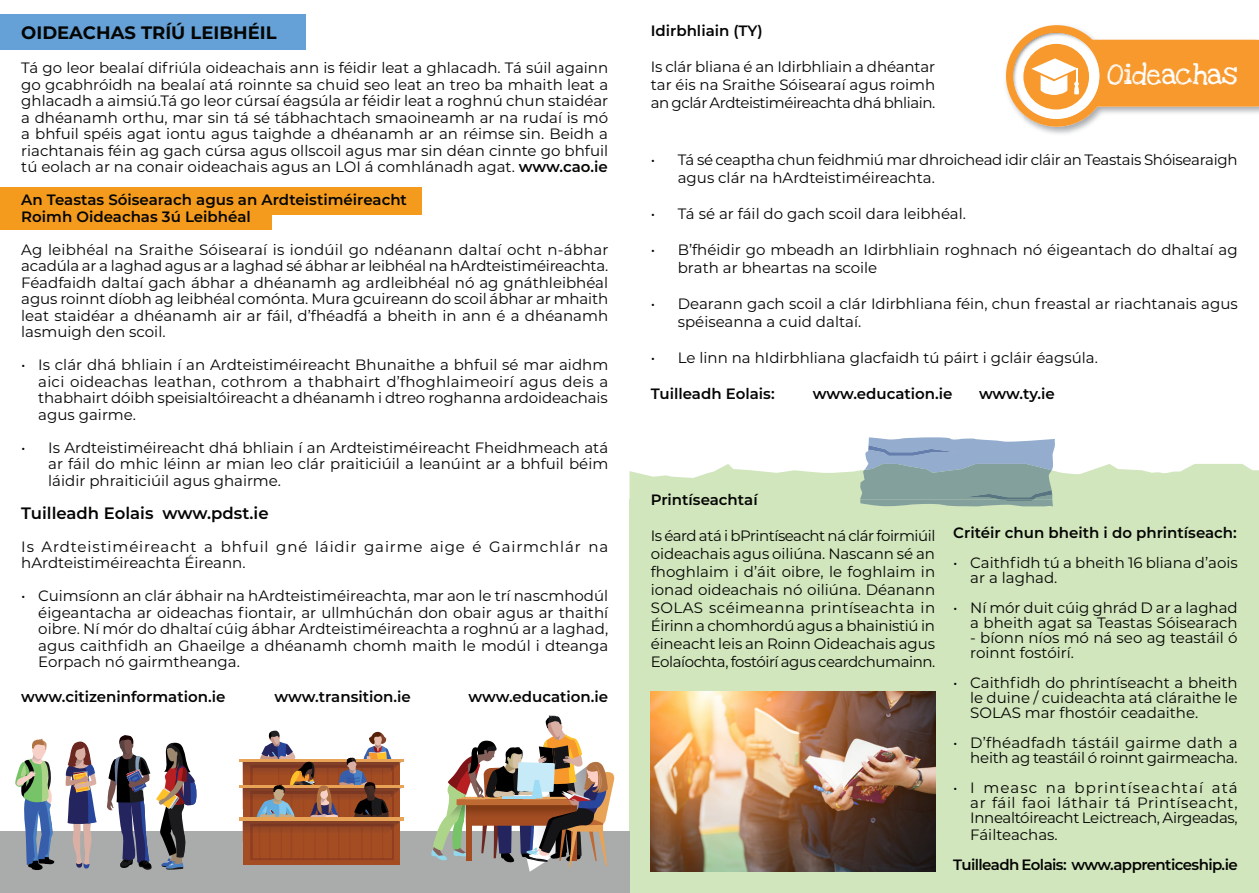
<style>
.page{position:relative;width:1259px;height:893px;background:#fff}
.page>*{position:absolute;margin:0;border:0;box-sizing:border-box;transform-origin:0 0}
.t1{font:21px "Love Ya Like A Sister";color:#fff}
.t2{font:700 18px "Montserrat";color:#040503}
.t3{font:600 16.5px "Montserrat";color:#040503}
.t4{font:15px/16.5px "Montserrat";color:#040503;text-align:justify}
.t5{font:600 15px "Montserrat";color:#040503}
.t6{font:15px/18px "Montserrat";letter-spacing:-.02em;color:#040503}
.t7{font:15px/16.5px "Montserrat";letter-spacing:.06em;color:#040503}
.t8{font:600 15px "Montserrat";letter-spacing:-.04em;color:#040503}
.s1{font-weight:600}
</style>
<div class="page">
<div style="left:0;top:203px;width:272px;height:27px;background:#f49b1e"></div>
<svg style="left:629px;top:464px;width:630px;height:35px;fill:#d2e6bd"></svg>
<div style="left:629px;top:499px;width:630px;height:394px;background:#d2e6bd"></div>
<svg style="left:860px;top:437px;width:195px;height:69px;background:#90aab4"></svg>
<div style="left:0;top:188px;width:421px;height:27px;background:#f49b1e"></div>
<div style="left:0;top:14px;width:306px;height:36px;background:#65a1d6"></div>
<div style="left:0;top:831px;width:629px;height:62px;background:#aaabab"></div>
<img style="left:1005px;top:74px;width:1px;height:12px">
<svg style="left:1006px;top:25px;width:253px;height:102px"></svg>
<svg style="left:431px;top:715px;width:183px;height:157px"></svg>
<hr style="left:239px;top:759px;width:164px;height:3px;background:#e9a357">
<hr style="left:239px;top:785px;width:164px;height:3px;background:#e9a357">
<div style="left:243px;top:820px;width:156px;height:44px;background:#a44d23"></div>
<svg style="left:242px;top:730px;width:160px;height:130px"></svg>
<hr style="left:239px;top:817px;width:164px;height:3px;background:#e9a357">
<svg style="left:65px;top:741px;width:32px;height:128px"></svg>
<svg style="left:15px;top:739px;width:40px;height:131px"></svg>
<svg style="left:107px;top:735px;width:90px;height:135px"></svg>
<img style="left:651px;top:691px;width:284px;height:181px">
<p class="t2" style="left:21px;top:19px;width:257px">OIDEACHAS TRÍÚ LEIBHÉIL</p>
<p class="t4" style="left:21px;top:59px;width:588px">Tá go leor bealaí difriúla oideachais ann is féidir leat a ghlacadh. Tá súil againn go gcabhróidh na bealaí atá roinnte sa chuid seo leat an treo ba mhaith leat a ghlacadh a aimsiú.Tá go leor cúrsaí éagsúla ar féidir leat a roghnú chun staidéar a dhéanamh orthu, mar sin tá sé tábhachtach smaoineamh ar na rudaí is mó a bhfuil spéis agat iontu agus taighde a dhéanamh ar an réimse sin. Beidh a riachtanais féin ag gach cúrsa agus ollscoil agus mar sin déan cinnte go bhfuil tú eolach ar na conair oideachais agus an LOI á comhlánadh agat. <span class="s1">www.cao.ie</span></p>
<p class="t5" style="left:21px;top:189px;width:387px">An Teastas Sóisearach agus an Ardteistiméireacht</p>
<p class="t5" style="left:21px;top:206px;width:231px">Roimh Oideachas 3ú Leibhéal</p>
<p class="t4" style="left:21px;top:241px;width:589px">Ag leibhéal na Sraithe Sóisearaí is iondúil go ndéanann daltaí ocht n-ábhar acadúla ar a laghad agus ar a laghad sé ábhar ar leibhéal na hArdteistiméireachta.<br>Féadfaidh daltaí gach ábhar a dhéanamh ag ardleibhéal nó ag gnáthleibhéal agus roinnt díobh ag leibhéal comónta. Mura gcuireann do scoil ábhar ar mhaith leat staidéar a dhéanamh air ar fáil, d’fhéadfá a bheith in ann é a dhéanamh lasmuigh den scoil.</p>
<p class="t4" style="left:38px;top:356px;width:571px;text-indent:-17px">• Is clár dhá bhliain í an Ardteistiméireacht Bhunaithe a bhfuil sé mar aidhm aici oideachas leathan, cothrom a thabhairt d’fhoghlaimeoirí agus deis a thabhairt dóibh speisialtóireacht a dhéanamh i dtreo roghanna ardoideachais agus gairme.</p>
<p class="t4" style="left:48px;top:439px;width:561px;text-indent:-27px">• Is Ardteistiméireacht dhá bhliain í an Ardteistiméireacht Fheidhmeach atá ar fáil do mhic léinn ar mian leo clár praiticiúil a leanúint ar a bhfuil béim láidir phraiticiúil agus ghairme.</p>
<p class="t3" style="left:21px;top:501px;width:249px">Tuilleadh Eolais www.pdst.ie</p>
<p class="t7" style="left:21px;top:538px;width:588px">Is Ardteistiméireacht a bhfuil gné láidir gairme aige é Gairmchlár na hArdteistiméireachta Éireann.</p>
<p class="t4" style="left:38px;top:587px;width:571px;text-indent:-17px">• Cuimsíonn an clár ábhair na hArdteistiméireachta, mar aon le trí nascmhodúl éigeantacha ar oideachas fiontair, ar ullmhúchán don obair agus ar thaithí oibre. Ní mór do dhaltaí cúig ábhar Ardteistiméireachta a roghnú ar a laghad, agus caithfidh an Ghaeilge a dhéanamh chomh maith le modúl i dteanga Eorpach nó gairmtheanga.</p>
<p class="t5" style="left:21px;top:686px;width:206px">www.citizeninformation.ie</p>
<p class="t5" style="left:275px;top:686px;width:138px">www.transition.ie</p>
<p class="t5" style="left:468px;top:686px;width:141px">www.education.ie</p>
<p class="t5" style="left:651px;top:20px;width:113px">Idirbhliain (TY)</p>
<p class="t4" style="left:651px;top:57px;width:286px;line-height:18px">Is clár bliana é an Idirbhliain a dhéantar tar éis na Sraithe Sóisearaí agus roimh an gclár Ardteistiméireachta dhá bhliain.</p>
<p class="t1" style="left:1107px;top:57px;width:132px">Oideachas</p>
<p class="t6" style="left:678px;top:150px;width:561px;text-indent:-27px">• Tá sé ceaptha chun feidhmiú mar dhroichead idir cláir an Teastais Shóisearaigh agus clár na hArdteistiméireachta.</p>
<p class="t4" style="left:651px;top:205px;width:317px">• Tá sé ar fáil do gach scoil dara leibhéal.</p>
<p class="t4" style="left:678px;top:240px;width:561px;line-height:18px;text-indent:-27px">• B’fhéidir go mbeadh an Idirbhliain roghnach nó éigeantach do dhaltaí ag brath ar bheartas na scoile</p>
<p class="t4" style="left:678px;top:294px;width:561px;line-height:18px;text-indent:-27px">• Dearann gach scoil a clár Idirbhliana féin, chun freastal ar riachtanais agus spéiseanna a cuid daltaí.</p>
<p class="t4" style="left:651px;top:349px;width:448px">• Le linn na hIdirbhliana glacfaidh tú páirt i gcláir éagsúla.</p>
<p class="t5" style="left:651px;top:383px;width:125px">Tuilleadh Eolais:</p>
<p class="t5" style="left:813px;top:383px;width:141px">www.education.ie</p>
<p class="t5" style="left:979px;top:383px;width:77px">www.ty.ie</p>
<p class="t5" style="left:651px;top:489px;width:108px">Printíseachtaí</p>
<p class="t4" style="left:651px;top:526px;width:286px;line-height:18px">Is éard atá i bPrintíseacht ná clár foirmiúil oideachais agus oiliúna. Nascann sé an fhoghlaim i d’áit oibre, le foghlaim in ionad oideachais nó oiliúna. Déanann SOLAS scéimeanna printíseachta in Éirinn a chomhordú agus a bhainistiú in éineacht leis an Roinn Oideachais agus Eolaíochta, fostóirí agus ceardchumainn.</p>
<p class="t5" style="left:953px;top:522px;width:285px">Critéir chun bheith i do phrintíseach:</p>
<p class="t4" style="left:970px;top:555px;width:269px;line-height:15px;text-indent:-17px">• Caithfidh tú a bheith 16 bliana d’aois ar a laghad.</p>
<p class="t4" style="left:953px;top:600px;width:286px;line-height:15px;text-align:right">• Ní mór duit cúig ghrád D ar a laghad a bheith agat sa Teastas Sóisearach</p>
<p class="t4" style="left:970px;top:630px;width:269px;line-height:15px">- bíonn níos mó ná seo ag teastáil ó roinnt fostóirí.</p>
<p class="t4" style="left:970px;top:675px;width:269px;line-height:15px;text-indent:-17px">• Caithfidh do phrintíseacht a bheith le duine / cuideachta atá cláraithe le SOLAS mar fhostóir ceadaithe.</p>
<p class="t4" style="left:953px;top:735px;width:286px;line-height:15px;text-align:right">• D’fhéadfadh tástáil gairme dath a heith ag teastáil ó roinnt gairmeacha.</p>
<p class="t4" style="left:970px;top:780px;width:269px;line-height:15px;text-indent:-17px">• I measc na bprintíseachtaí atá ar fáil faoi láthair tá Printíseacht, Innealtóireacht Leictreach, Airgeadas,</p>
<p class="t4" style="left:970px;top:826px;width:89px">Fáilteachas.</p>
<p class="t8" style="left:953px;top:854px;width:286px">Tuilleadh Eolais: www.apprenticeship.ie</p>
</div>
